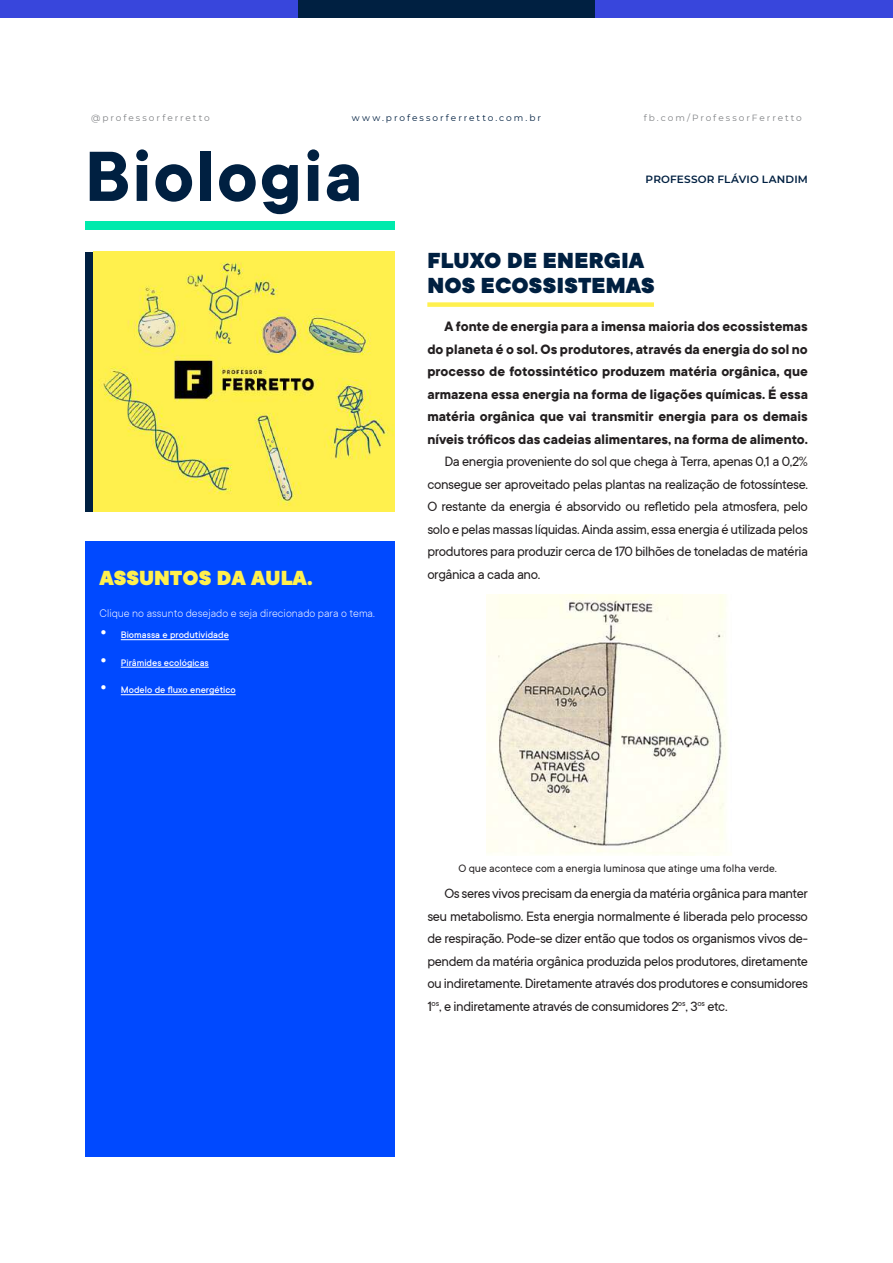
<style>
.page{position:relative;width:893px;height:1263px;background:#fff}
.page>*{position:absolute;margin:0;border:0;box-sizing:border-box;transform-origin:0 0}
.t1{font:700 78px "TT Commons";letter-spacing:.025em;color:#002041}
.t2{font:900 24px/24.5px "TT Commons";letter-spacing:.01em;color:#002041}
.t3{font:900 22.5px "TT Commons";color:#fff04e}
.t4{font:15px/22.5px "TT Commons";letter-spacing:-.03em;color:#231f20;text-align:justify}
.t5{font:700 15px/22.5px "TT Commons";color:#231f20;text-align:justify}
.t6{font:12px "TT Commons";color:#231f20}
.t7{font:300 12px "TT Commons";color:#fff}
.t8{font:500 10.5px "TT Commons";color:#fff}
.t9{font:600 10.5px "Montserrat";letter-spacing:.02em;color:#002041}
.t10{font:9px "Montserrat";letter-spacing:.215em;color:#808285}
.t11{font:9px "Montserrat";letter-spacing:.22em;color:#002041}
.s1{font-size:21px}
</style>
<div class="page">
<div style="left:85px;top:252px;width:9px;height:259px;background:#002041"></div>
<img style="left:94px;top:252px;width:301px;height:259px">
<div style="left:85px;top:541px;width:310px;height:616px;background:#0049ff"></div>
<hr style="left:121px;top:639px;width:108px;height:1px;background:#fff">
<hr style="left:121px;top:667px;width:88px;height:1px;background:#fff">
<hr style="left:121px;top:694px;width:115px;height:1px;background:#fff">
<div style="left:427px;top:302px;width:227px;height:5px;background:#fff04e"></div>
<img style="left:486px;top:594px;width:241px;height:262px">
<div style="left:85px;top:221px;width:103px;height:9px;background:#00eaac"></div>
<div style="left:188px;top:221px;width:103px;height:9px;background:#00eaac"></div>
<div style="left:291px;top:221px;width:104px;height:9px;background:#00eaac"></div>
<div style="left:0;top:0;width:298px;height:17px;background:#3846dc"></div>
<div style="left:298px;top:0;width:297px;height:17px;background:#002041"></div>
<div style="left:595px;top:0;width:298px;height:17px;background:#3846dc"></div>
<p class="t10" style="left:91px;top:112px;width:120px">@professorferretto</p>
<p class="t11" style="left:352px;top:112px;width:191px">www.professorferretto.com.br</p>
<p class="t10" style="left:644px;top:112px;width:160px">fb.com/ProfessorFerretto</p>
<h1 class="t1" style="left:85px;top:133px;width:279px">Biologia</h1>
<h3 class="t3" style="left:100px;top:565px;width:215px">ASSUNTOS DA AULA.</h3>
<p class="t7" style="left:100px;top:606px;width:277px">Clique no assunto desejado e seja direcionado para o tema.</p>
<p class="t8" style="left:100px;top:629px;width:131px"><span class="s1">•</span> Biomassa e produtividade</p>
<p class="t8" style="left:100px;top:657px;width:111px"><span class="s1">•</span> Pirâmides ecológicas</p>
<p class="t8" style="left:100px;top:684px;width:138px"><span class="s1">•</span> Modelo de fluxo energético</p>
<p class="t9" style="left:646px;top:172px;width:164px">PROFESSOR FLÁVIO LANDIM</p>
<h2 class="t2" style="left:427px;top:249px;width:229px">FLUXO DE ENERGIA<br>NOS ECOSSISTEMAS</h2>
<p class="t5" style="left:427px;top:315px;width:382px;text-indent:17px">A fonte de energia para a imensa maioria dos ecossistemas do planeta é o sol. Os produtores, através da energia do sol no processo de fotossintético produzem matéria orgânica, que armazena essa energia na forma de ligações químicas. É essa matéria orgânica que vai transmitir energia para os demais níveis tróficos das cadeias alimentares, na forma de alimento.</p>
<p class="t4" style="left:427px;top:450px;width:382px;text-indent:17px">Da energia proveniente do sol que chega à Terra, apenas 0,1 a 0,2% consegue ser aproveitado pelas plantas na realização de fotossíntese.<br>O restante da energia é absorvido ou refletido pela atmosfera, pelo solo e pelas massas líquidas. Ainda assim, essa energia é utilizada pelos produtores para produzir cerca de 170 bilhões de toneladas de matéria orgânica a cada ano.</p>
<p class="t6" style="left:458px;top:862px;width:320px">O que acontece com a energia luminosa que atinge uma folha verde.</p>
<p class="t4" style="left:427px;top:883px;width:382px;text-indent:17px">Os seres vivos precisam da energia da matéria orgânica para manter seu metabolismo. Esta energia normalmente é liberada pelo processo de respiração. Pode-se dizer então que todos os organismos vivos de&shy;pendem da matéria orgânica produzida pelos produtores, diretamente ou indiretamente. Diretamente através dos produtores e consumidores 1<sup>os</sup>, e indiretamente através de consumidores 2<sup>os</sup>, 3<sup>os</sup> etc.</p>
</div>
